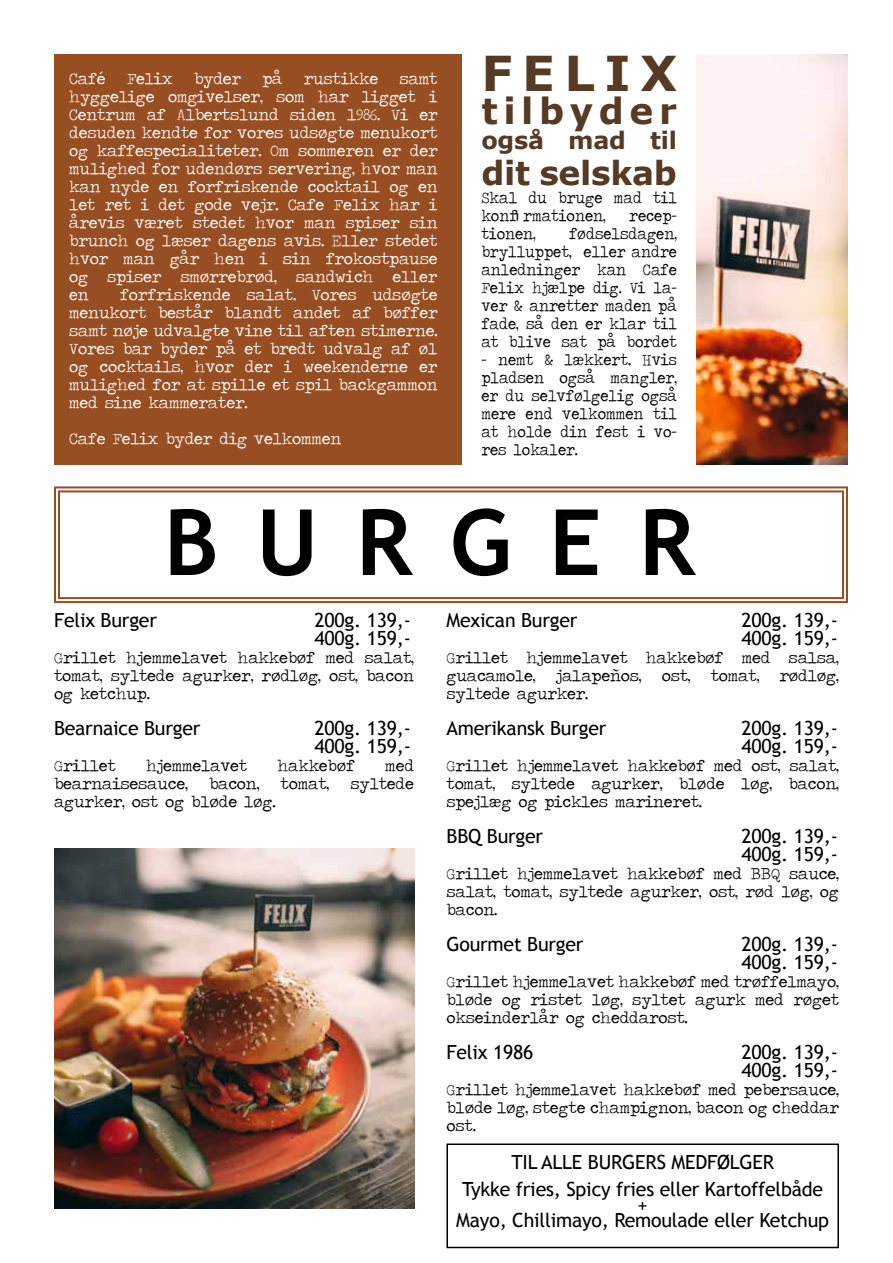
<style>
.page{position:relative;width:893px;height:1263px;background:#fff}
.page>*{position:absolute;margin:0;border:0;box-sizing:border-box;transform-origin:0 0}
.t1{font:700 91.5px "Trebuchet MS";letter-spacing:.415em;color:#000}
.t2{font:700 48px "Verdana";letter-spacing:.2em;color:#563a24}
.t3{font:700 36px "Verdana";letter-spacing:.155em;color:#563a24}
.t4{font:700 33px "Verdana";letter-spacing:-.01em;color:#563a24}
.t5{font:700 24px "Verdana";letter-spacing:-.01em;color:#563a24}
.t6{font:19.5px/18px "Trebuchet MS";letter-spacing:-.01em;color:#000}
.t7{font:16.5px/18px "Traveling Typewriter";letter-spacing:-.01em;color:#fff;text-align:justify}
.t8{font:16.5px/18px "Traveling Typewriter";letter-spacing:-.01em;color:#000;text-align:justify}
.t9{font:16.5px/18px "Traveling Typewriter";letter-spacing:-.01em;color:#000;text-align:justify;scale:.92 1}
</style>
<div class="page">
<div style="left:446px;top:1143px;width:393px;height:105px;border:2px solid #000"></div>
<svg style="left:54px;top:486px;width:794px;height:118px"></svg>
<div style="left:58px;top:490px;width:786px;height:109px;border:2px solid #974e22"></div>
<div style="left:54px;top:54px;width:407px;height:411px;background:#974e22"></div>
<img style="left:54px;top:849px;width:360px;height:360px">
<img style="left:697px;top:54px;width:151px;height:411px">
<p class="t7" style="left:69px;top:69px;width:38px">Café</p>
<p class="t7" style="left:127px;top:69px;width:47px">Felix</p>
<p class="t7" style="left:194px;top:69px;width:49px">byder</p>
<p class="t7" style="left:262px;top:69px;width:22px">på</p>
<p class="t7" style="left:304px;top:69px;width:76px">rustikke</p>
<p class="t7" style="left:69px;top:69px;width:370px;text-indent:330px">samt hyggelige omgivelser, som har ligget i Centrum af Albertslund siden 1986. Vi er desuden kendte for vores udsøgte menukort og kaffespecialiteter. Om sommeren er der mulighed for udendørs servering, hvor man kan nyde en forfriskende cocktail og en let ret i det gode vejr. Cafe Felix har i årevis været stedet hvor man spiser sin brunch og læser dagens avis. Eller stedet hvor man går hen i sin frokostpause og spiser smørrebrød, sandwich eller en</p>
<p class="t7" style="left:69px;top:285px;width:370px;text-indent:51px">forfriskende salat. Vores udsøgte menukort består blandt andet af bøffer samt nøje udvalgte vine til aften stimerne.<br>Vores bar byder på et bredt udvalg af øl og cocktails, hvor der i weekenderne er mulighed for at spille et spil backgammon med sine kammerater.</p>
<p class="t7" style="left:69px;top:429px;width:274px">Cafe Felix byder dig velkommen</p>
<h2 class="t2" style="left:481px;top:42px;width:197px">FELIX</h2>
<h3 class="t3" style="left:481px;top:87px;width:197px">tilbyder</h3>
<h3 class="t5" style="left:481px;top:125px;width:197px">også mad til</h3>
<h3 class="t4" style="left:481px;top:152px;width:197px">dit selskab</h3>
<p class="t9" style="left:481px;top:189px;width:214px">Skal du bruge mad til konfirmationen,</p>
<p class="t9" style="left:629px;top:207px;width:53px">recep-</p>
<p class="t9" style="left:481px;top:225px;width:61px">tionen,</p>
<p class="t9" style="left:481px;top:225px;width:214px;text-indent:88px">fødselsdagen, brylluppet, eller andre anledninger kan Cafe Felix hjælpe dig. Vi la&shy;ver &amp; anretter maden på fade, så den er klar til at blive sat på bordet</p>
<p class="t9" style="left:481px;top:351px;width:214px">- nemt &amp; lækkert. Hvis pladsen også mangler, er du selvfølgelig også mere end velkommen til at holde din fest i vo&shy;res lokaler.</p>
<h1 class="t1" style="left:164px;top:485px;width:533px">BURGER</h1>
<p class="t6" style="left:54px;top:611px;width:104px">Felix Burger</p>
<p class="t6" style="left:314px;top:611px;width:98px">200g. 139,-<br>400g. 159,-</p>
<p class="t8" style="left:54px;top:648px;width:361px">Grillet hjemmelavet hakkebøf med salat, tomat, syltede agurker, rødløg, ost, bacon og ketchup.</p>
<p class="t6" style="left:54px;top:719px;width:148px">Bearnaice Burger</p>
<p class="t6" style="left:314px;top:719px;width:98px">200g. 139,-<br>400g. 159,-</p>
<p class="t8" style="left:54px;top:756px;width:63px">Grillet</p>
<p class="t8" style="left:146px;top:756px;width:103px">hjemmelavet</p>
<p class="t8" style="left:277px;top:756px;width:79px">hakkebøf</p>
<p class="t8" style="left:385px;top:756px;width:30px">med</p>
<p class="t8" style="left:54px;top:774px;width:135px">bearnaisesauce,</p>
<p class="t8" style="left:209px;top:774px;width:52px">bacon,</p>
<p class="t8" style="left:281px;top:774px;width:50px">tomat,</p>
<p class="t8" style="left:350px;top:774px;width:65px">syltede</p>
<p class="t8" style="left:54px;top:792px;width:223px">agurker, ost og bløde løg.</p>
<p class="t6" style="left:446px;top:611px;width:132px">Mexican Burger</p>
<p class="t6" style="left:741px;top:611px;width:98px">200g. 139,-<br>400g. 159,-</p>
<p class="t8" style="left:446px;top:648px;width:394px">Grillet hjemmelavet hakkebøf med salsa, guacamole, jalapeños, ost, tomat, rødløg, syltede agurker.</p>
<p class="t6" style="left:446px;top:719px;width:161px">Amerikansk Burger</p>
<p class="t6" style="left:741px;top:719px;width:98px">200g. 139,-<br>400g. 159,-</p>
<p class="t8" style="left:446px;top:756px;width:394px">Grillet hjemmelavet hakkebøf med ost, salat, tomat, syltede agurker, bløde løg, bacon, spejlæg og pickles marineret.</p>
<p class="t6" style="left:446px;top:827px;width:98px">BBQ Burger</p>
<p class="t6" style="left:741px;top:827px;width:98px">200g. 139,-<br>400g. 159,-</p>
<p class="t8" style="left:446px;top:864px;width:394px">Grillet hjemmelavet hakkebøf med BBQ sauce, salat, tomat, syltede agurker, ost, rød løg, og bacon.</p>
<p class="t6" style="left:446px;top:935px;width:139px">Gourmet Burger</p>
<p class="t6" style="left:741px;top:935px;width:98px">200g. 139,-<br>400g. 159,-</p>
<p class="t8" style="left:446px;top:972px;width:394px">Grillet hjemmelavet hakkebøf med trøffelmayo, bløde og ristet løg, syltet agurk med røget okseinderlår og cheddarost.</p>
<p class="t6" style="left:446px;top:1043px;width:88px">Felix 1986</p>
<p class="t6" style="left:741px;top:1043px;width:98px">200g. 139,-<br>400g. 159,-</p>
<p class="t8" style="left:446px;top:1080px;width:394px">Grillet hjemmelavet hakkebøf med pebersauce, bløde løg, stegte champignon, bacon og cheddar ost.</p>
<p class="t6" style="left:462px;top:1148px;width:362px;line-height:27px;text-align:center">TIL ALLE BURGERS MEDFØLGER<br>Tykke fries, Spicy fries eller Kartoffelbåde</p>
<p class="t6" style="left:456px;top:1198px;width:374px;line-height:15px;text-align:center">+<br>Mayo, Chillimayo, Remoulade eller Ketchup</p>
</div>
